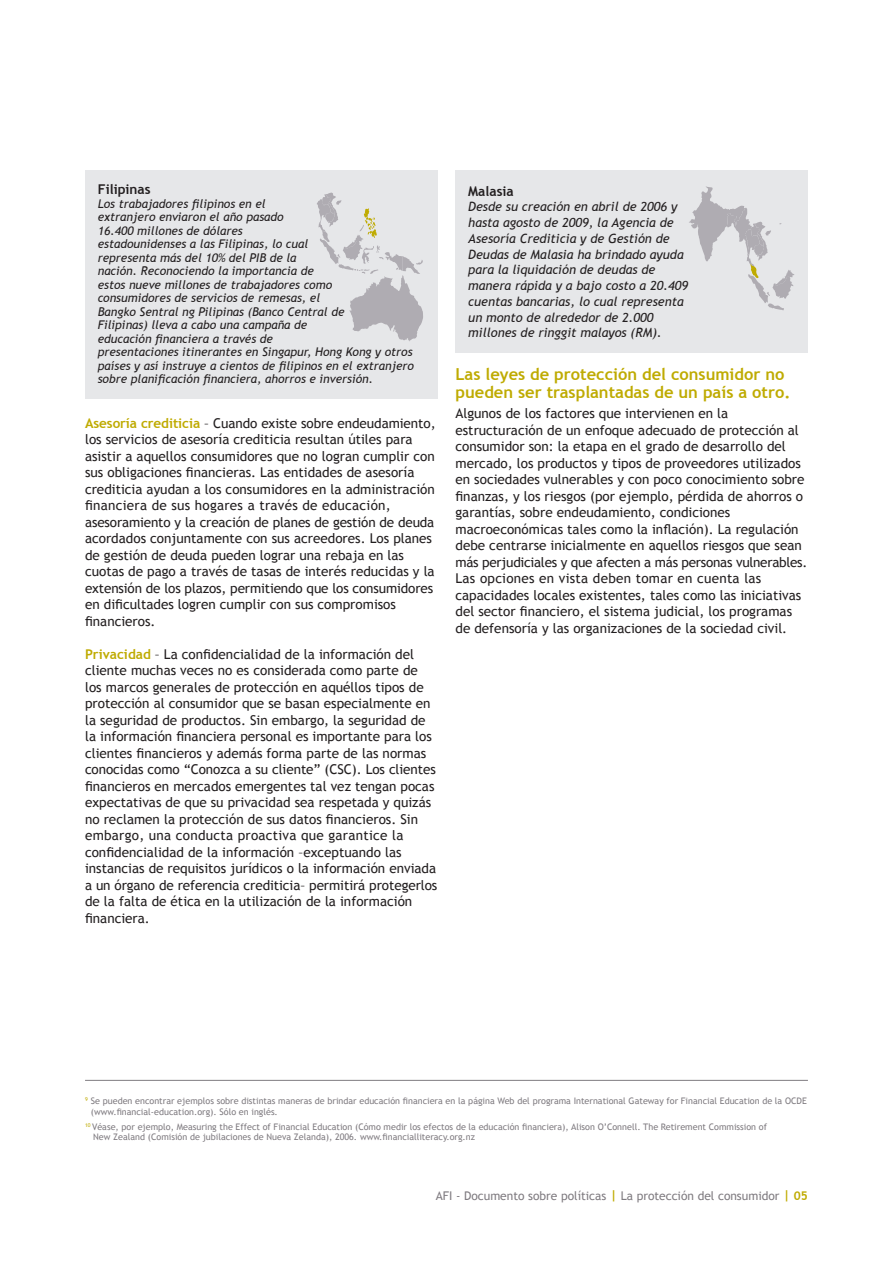
<style>
.page{position:relative;width:893px;height:1263px;background:#fff}
.page>*{position:absolute;margin:0;border:0;box-sizing:border-box;transform-origin:0 0}
.t1{font:700 16.5px/18px "Trebuchet MS";color:#bfab02}
.t2{font:13.5px/16.5px "Trebuchet MS";color:#231f20}
.t3{font:700 13.5px "Trebuchet MS";color:#231f20}
.t4{font:italic 12.75px/15.8px "Trebuchet MS";color:#231f20}
.t5{font:italic 12px/13.5px "Trebuchet MS";color:#231f20}
.t6{font:12px "Trebuchet MS";color:#807c81}
.t7{font:9px/10.5px "Trebuchet MS";color:#807c81}
.s1{font-weight:700;color:#bfab02}
</style>
<div class="page">
<div style="left:85px;top:170px;width:352px;height:229px;background:#e6e7e9"></div>
<svg style="left:317px;top:192px;width:106px;height:149px"></svg>
<hr style="left:85px;top:1080px;width:723px;height:1px;background:#807c81">
<div style="left:455px;top:170px;width:353px;height:182px;background:#e6e7e9"></div>
<svg style="left:689px;top:186px;width:105px;height:125px"></svg>
<p class="t3" style="left:98px;top:181px;width:54px">Filipinas</p>
<p class="t5" style="left:98px;top:197px;width:169px">Los trabajadores filipinos en el</p>
<p class="t5" style="left:98px;top:210px;width:187px">extranjero enviaron el año pasado</p>
<p class="t5" style="left:98px;top:224px;width:147px">16.400 millones de dólares</p>
<p class="t5" style="left:98px;top:237px;width:212px">estadounidenses a las Filipinas, lo cual representa más del 10% del PIB de la</p>
<p class="t5" style="left:98px;top:264px;width:218px">nación. Reconociendo la importancia de</p>
<p class="t5" style="left:98px;top:278px;width:248px">estos nueve millones de trabajadores como consumidores de servicios de remesas, el Bangko Sentral ng Pilipinas (Banco Central de Filipinas) lleva a cabo una campaña de educación financiera a través de</p>
<p class="t5" style="left:98px;top:345px;width:318px;text-align:justify">presentaciones itinerantes en Singapur, Hong Kong y otros países y así instruye a cientos de filipinos en el extranjero sobre planificación financiera, ahorros e inversión.</p>
<p class="t2" style="left:85px;top:415px;width:352px"><span class="s1">Asesoría crediticia</span> – Cuando existe sobre endeudamiento, los servicios de asesoría crediticia resultan útiles para asistir a aquellos consumidores que no logran cumplir con sus obligaciones financieras. Las entidades de asesoría crediticia ayudan a los consumidores en la administración financiera de sus hogares a través de educación, asesoramiento y la creación de planes de gestión de deuda acordados conjuntamente con sus acreedores. Los planes de gestión de deuda pueden lograr una rebaja en las cuotas de pago a través de tasas de interés reducidas y la extensión de los plazos, permitiendo que los consumidores en dificultades logren cumplir con sus compromisos financieros.</p>
<p class="t2" style="left:85px;top:646px;width:354px"><span class="s1">Privacidad</span> – La confidencialidad de la información del cliente muchas veces no es considerada como parte de los marcos generales de protección en aquéllos tipos de protección al consumidor que se basan especialmente en la seguridad de productos. Sin embargo, la seguridad de la información financiera personal es importante para los clientes financieros y además forma parte de las normas conocidas como “Conozca a su cliente” (CSC). Los clientes financieros en mercados emergentes tal vez tengan pocas expectativas de que su privacidad sea respetada y quizás no reclamen la protección de sus datos financieros. Sin embargo, una conducta proactiva que garantice la confidencialidad de la información –exceptuando las instancias de requisitos jurídicos o la información enviada a un órgano de referencia crediticia– permitirá protegerlos de la falta de ética en la utilización de la información financiera.</p>
<p class="t3" style="left:468px;top:182px;width:47px">Malasia</p>
<p class="t4" style="left:468px;top:199px;width:221px">Desde su creación en abril de 2006 y hasta agosto de 2009, la Agencia de Asesoría Crediticia y de Gestión de Deudas de Malasia ha brindado ayuda para la liquidación de deudas de manera rápida y a bajo costo a 20.409 cuentas bancarias, lo cual representa un monto de alrededor de 2.000 millones de ringgit malayos (RM).</p>
<p class="t1" style="left:455px;top:365px;width:336px">Las leyes de protección del consumidor no pueden ser trasplantadas de un país a otro.</p>
<p class="t2" style="left:455px;top:405px;width:353px">Algunos de los factores que intervienen en la estructuración de un enfoque adecuado de protección al consumidor son: la etapa en el grado de desarrollo del mercado, los productos y tipos de proveedores utilizados en sociedades vulnerables y con poco conocimiento sobre finanzas, y los riesgos (por ejemplo, pérdida de ahorros o garantías, sobre endeudamiento, condiciones macroeconómicas tales como la inflación). La regulación debe centrarse inicialmente en aquellos riesgos que sean más perjudiciales y que afecten a más personas vulnerables.<br>Las opciones en vista deben tomar en cuenta las capacidades locales existentes, tales como las iniciativas del sector financiero, el sistema judicial, los programas de defensoría y las organizaciones de la sociedad civil.</p>
<p class="t7" style="left:91px;top:1096px;width:717px;text-indent:-6px"><sup>9</sup> Se pueden encontrar ejemplos sobre distintas maneras de brindar educación financiera en la página Web del programa International Gateway for Financial Education de la OCDE (www.financial-education.org). Sólo en inglés.</p>
<p class="t7" style="left:85px;top:1121px;width:683px"><sup>10</sup> Véase, por ejemplo, Measuring the Effect of Financial Education (Cómo medir los efectos de la educación financiera), Alison O’Connell. The Retirement Commission of</p>
<p class="t7" style="left:93px;top:1132px;width:383px">New Zealand (Comisión de jubilaciones de Nueva Zelanda), 2006. www.financialliteracy.org.nz</p>
<p class="t6" style="left:436px;top:1189px;width:374px">AFI - Documento sobre políticas <span class="s1">|</span> La protección del consumidor <span class="s1">| 05</span></p>
</div>
